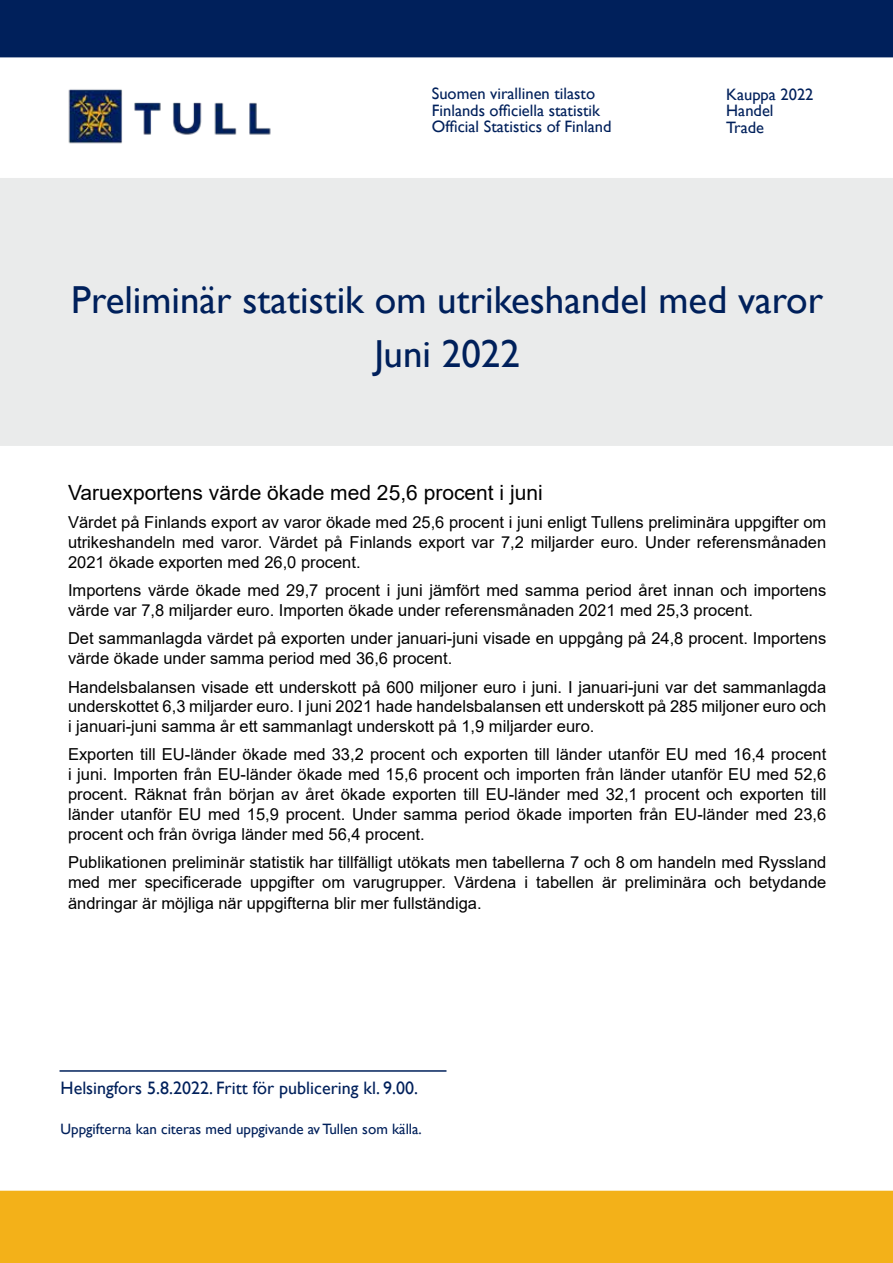
<style>
.page{position:relative;width:893px;height:1263px;background:#fff}
.page>*{position:absolute;margin:0;border:0;box-sizing:border-box;transform-origin:0 0}
.t1{font:39px/54px "Gill Sans";color:#00205b;text-align:center}
.t2{font:21px "Arial";color:#000}
.t3{font:18px "Gill Sans";color:#00205b}
.t4{font:16.5px/19.8px "Arial";color:#000;text-align:justify}
.t5{font:16.5px/16.5px "Gill Sans";color:#00205b}
.t6{font:15px "Gill Sans";color:#00205b}
</style>
<div class="page">
<div style="left:0;top:178px;width:893px;height:268px;background:#eaebeb"></div>
<div style="left:0;top:0;width:893px;height:57px;background:#00205b"></div>
<div style="left:0;top:1191px;width:893px;height:72px;background:#f3b119"></div>
<hr style="left:60px;top:1070px;width:386px;height:2px;background:#00205b">
<img style="left:68px;top:89px;width:203px;height:55px">
<p class="t5" style="left:432px;top:86px;width:181px">Suomen virallinen tilasto<br>Finlands officiella statistik<br>Official Statistics of Finland</p>
<p class="t5" style="left:726px;top:86px;width:89px">Kauppa 2022<br>Handel<br>Trade</p>
<h1 class="t1" style="left:71px;top:274px;width:753px">Preliminär statistik om utrikeshandel med varor<br>Juni 2022</h1>
<p class="t2" style="left:68px;top:478px;width:476px">Varuexportens värde ökade med 25,6 procent i juni</p>
<p class="t4" style="left:68px;top:513px;width:760px">Värdet på Finlands export av varor ökade med 25,6 procent i juni enligt Tullens preliminära uppgifter om utrikeshandeln med varor. Värdet på Finlands export var 7,2 miljarder euro. Under referensmånaden 2021 ökade exporten med 26,0 procent.</p>
<p class="t4" style="left:68px;top:580px;width:760px">Importens värde ökade med 29,7 procent i juni jämfört med samma period året innan och importens värde var 7,8 miljarder euro. Importen ökade under referensmånaden 2021 med 25,3 procent.</p>
<p class="t4" style="left:68px;top:629px;width:760px">Det sammanlagda värdet på exporten under januari-juni visade en uppgång på 24,8 procent. Importens värde ökade under samma period med 36,6 procent.</p>
<p class="t4" style="left:68px;top:677px;width:760px">Handelsbalansen visade ett underskott på 600 miljoner euro i juni. I januari-juni var det sammanlagda underskottet 6,3 miljarder euro. I juni 2021 hade handelsbalansen ett underskott på 285 miljoner euro och i januari-juni samma år ett sammanlagt underskott på 1,9 miljarder euro.</p>
<p class="t4" style="left:68px;top:745px;width:760px">Exporten till EU-länder ökade med 33,2 procent och exporten till länder utanför EU med 16,4 procent i juni. Importen från EU-länder ökade med 15,6 procent och importen från länder utanför EU med 52,6 procent. Räknat från början av året ökade exporten till EU-länder med 32,1 procent och exporten till länder utanför EU med 15,9 procent. Under samma period ökade importen från EU-länder med 23,6 procent och från övriga länder med 56,4 procent.</p>
<p class="t4" style="left:68px;top:852px;width:760px">Publikationen preliminär statistik har tillfälligt utökats men tabellerna 7 och 8 om handeln med Ryssland med mer specificerade uppgifter om varugrupper. Värdena i tabellen är preliminära och betydande</p>
<p class="t4" style="left:68px;top:893px;width:415px">ändringar är möjliga när uppgifterna blir mer fullständiga.</p>
<p class="t3" style="left:61px;top:1078px;width:359px">Helsingfors 5.8.2022. Fritt för publicering kl. 9.00.</p>
<p class="t6" style="left:61px;top:1120px;width:363px">Uppgifterna kan citeras med uppgivande av Tullen som källa.</p>
</div>
